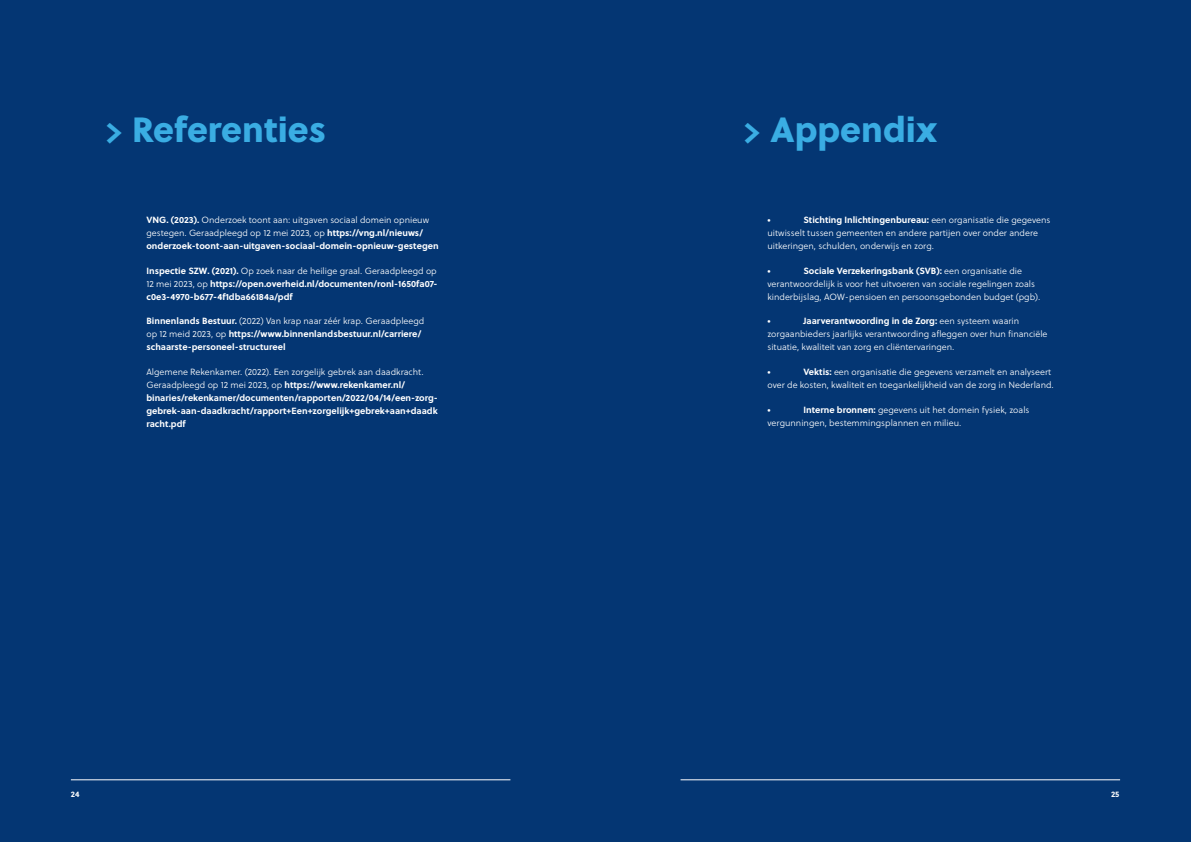
<style>
.page{position:relative;width:1191px;height:842px;background:#043673}
.page>*{position:absolute;margin:0;border:0;box-sizing:border-box;transform-origin:0 0}
.t1{font:35px "Soleil Xb";color:#3aade3}
.t2{font:9px/13px "Soleil Lt";color:#fff}
.t3{font:700 9px/13px "Soleil";color:#fff}
.t4{font:700 8px "Soleil";color:#fff}
.s1{font-family:"The Sans Correspondence";font-weight:700}
.s2{font-family:"Soleil";font-weight:700}
.s3{font-family:"Soleil Lt";font-weight:400}
</style>
<div class="page">
<hr style="left:680px;top:779px;width:440px;height:1px;background:#fff">
<hr style="left:71px;top:779px;width:439px;height:1px;background:#fff">
<h1 class="t1" style="left:105px;top:102px;width:223px"><span class="s1">&gt;</span> Referenties</h1>
<h1 class="t1" style="left:743px;top:102px;width:196px"><span class="s1">&gt;</span> Appendix</h1>
<p class="t2" style="left:146px;top:213px;width:284px"><span class="s2">VNG. (2023).</span> Onderzoek toont aan: uitgaven sociaal domein opnieuw gestegen. Geraadpleegd op 12 mei 2023, op <span class="s2">https://vng.nl/nieuws/</span></p>
<p class="t3" style="left:146px;top:239px;width:294px">onderzoek-toont-aan-uitgaven-sociaal-domein-opnieuw-gestegen</p>
<p class="t2" style="left:146px;top:264px;width:292px"><span class="s2">Inspectie SZW. (2021).</span> Op zoek naar de heilige graal. Geraadpleegd op</p>
<p class="t3" style="left:146px;top:276px;width:293px"><span class="s3">12 mei 2023, op</span> https://open.overheid.nl/documenten/ronl-1650fa07- c0e3-4970-b677-4f1dba66184a/pdf</p>
<p class="t2" style="left:146px;top:315px;width:279px"><span class="s2">Binnenlands Bestuur.</span> (2022) Van krap naar zéér krap. Geraadpleegd</p>
<p class="t3" style="left:146px;top:327px;width:277px"><span class="s3">op 12 meid 2023, op</span> https://www.binnenlandsbestuur.nl/carriere/ schaarste-personeel-structureel</p>
<p class="t2" style="left:146px;top:365px;width:279px">Algemene Rekenkamer. (2022). Een zorgelijk gebrek aan daadkracht.<br>Geraadpleegd op 12 mei 2023, op <span class="s2">https://www.rekenkamer.nl/</span></p>
<p class="t3" style="left:146px;top:391px;width:293px;text-align:justify">binaries/rekenkamer/documenten/rapporten/2022/04/14/een-zorg&shy;gebrek-aan-daadkracht/rapport+Een+zorgelijk+gebrek+aan+daadk racht.pdf</p>
<p class="t3" style="left:767px;top:213px;width:5px">•</p>
<p class="t3" style="left:803px;top:213px;width:249px">Stichting Inlichtingenbureau: <span class="s3">een organisatie die gegevens</span></p>
<p class="t2" style="left:767px;top:226px;width:272px">uitwisselt tussen gemeenten en andere partijen over onder andere uitkeringen, schulden, onderwijs en zorg.</p>
<p class="t3" style="left:767px;top:263px;width:5px">•</p>
<p class="t3" style="left:803px;top:263px;width:220px">Sociale Verzekeringsbank (SVB): <span class="s3">een organisatie die</span></p>
<p class="t2" style="left:767px;top:277px;width:274px">verantwoordelijk is voor het uitvoeren van sociale regelingen zoals kinderbijslag, AOW-pensioen en persoonsgebonden budget (pgb).</p>
<p class="t3" style="left:767px;top:314px;width:5px">•</p>
<p class="t3" style="left:803px;top:314px;width:217px">Jaarverantwoording in de Zorg: <span class="s3">een systeem waarin</span></p>
<p class="t2" style="left:767px;top:327px;width:282px">zorgaanbieders jaarlijks verantwoording afleggen over hun financiële situatie, kwaliteit van zorg en cliëntervaringen.</p>
<p class="t3" style="left:767px;top:365px;width:5px">•</p>
<p class="t2" style="left:767px;top:365px;width:288px;text-align:right"><span class="s2">Vektis:</span> een organisatie die gegevens verzamelt en analyseert<br>over de kosten, kwaliteit en toegankelijkheid van de zorg in Nederland.</p>
<p class="t3" style="left:767px;top:402px;width:5px">•</p>
<p class="t2" style="left:767px;top:403px;width:264px;text-indent:36px"><span class="s2">Interne bronnen:</span> gegevens uit het domein fysiek, zoals vergunningen, bestemmingsplannen en milieu.</p>
<p class="t4" style="left:71px;top:788px;width:10px">24</p>
<p class="t4" style="left:1111px;top:788px;width:10px">25</p>
</div>
